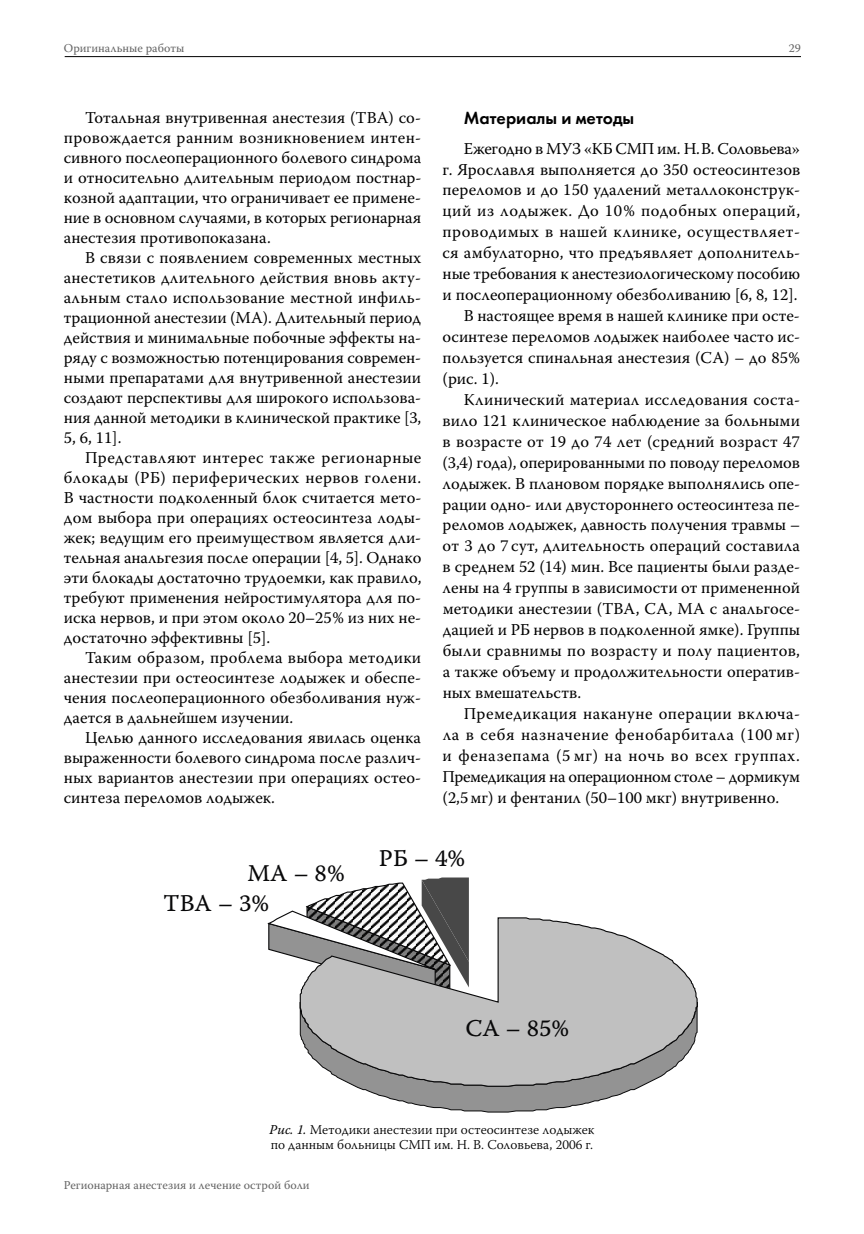
<style>
.page{position:relative;width:864px;height:1234px;background:#fff}
.page>*{position:absolute;margin:0;border:0;box-sizing:border-box;transform-origin:0 0}
.t1{font:24px/30.3px "Warnock Pro Capt";color:#080809}
.t2{font:18px "Futura Demi C";color:#000}
.t3{font:16.5px/20px "Warnock Pro";color:#000;text-align:justify}
.t4{font:16.5px "Warnock Pro";letter-spacing:.03em;color:#000}
.t5{font:16.5px "Warnock Pro";letter-spacing:-.02em;color:#000}
.t6{font:16.5px "Warnock Pro";letter-spacing:.035em;color:#000}
.t7{font:300 13.5px/15px "Warnock Pro";color:#000}
.t8{font:12px "Warnock Pro";color:#636363}
.s1{font-weight:400;font-style:italic}
</style>
<div class="page">
<hr style="left:65px;top:56px;width:735px;height:1px;background:#000">
<svg style="left:267px;top:877px;width:201px;height:82px"></svg>
<svg style="left:356px;top:1087px;width:285px;height:25px"></svg>
<svg style="left:299px;top:916px;width:399px;height:171px"></svg>
<p class="t8" style="left:64px;top:41px;width:122px">Оригинальные работы</p>
<p class="t8" style="left:788px;top:41px;width:14px">29</p>
<p class="t3" style="left:64px;top:107px;width:359px;text-indent:21px">Тотальная внутривенная анестезия (ТВА) со&shy;провождается ранним возникновением интен&shy;сивного послеоперационного болевого синдрома и относительно длительным периодом постнар&shy;козной адаптации, что ограничивает ее примене&shy;ние в основном случаями, в которых регионарная анестезия противопоказана.</p>
<p class="t3" style="left:64px;top:247px;width:359px;text-indent:21px">В связи с появлением современных местных анестетиков длительного действия вновь акту&shy;альным стало использование местной инфиль&shy;трационной анестезии (МА). Длительный период действия и минимальные побочные эффекты на&shy;ряду с возможностью потенцирования современ&shy;ными препаратами для внутривенной анестезии создают перспективы для широкого использова&shy;ния данной методики в клинической практике [3, 5, 6, 11].</p>
<p class="t3" style="left:64px;top:447px;width:359px;text-indent:21px">Представляют интерес также регионарные блокады (РБ) периферических нервов голени.<br>В частности подколенный блок считается мето&shy;дом выбора при операциях остеосинтеза лоды&shy;жек; ведущим его преимуществом является дли&shy;тельная анальгезия после операции [4, 5]. Однако эти блокады достаточно трудоемки, как правило, требуют применения нейростимулятора для по&shy;иска нервов, и при этом около 20–25% из них не&shy;достаточно эффективны [5].</p>
<p class="t3" style="left:64px;top:647px;width:359px;text-indent:21px">Таким образом, проблема выбора методики анестезии при остеосинтезе лодыжек и обеспе&shy;чения послеоперационного обезболивания нуж&shy;дается в дальнейшем изучении.</p>
<p class="t3" style="left:64px;top:726px;width:359px;text-indent:21px">Целью данного исследования явилась оценка выраженности болевого синдрома после различ&shy;ных вариантов анестезии при операциях остео&shy;синтеза переломов лодыжек.</p>
<p class="t2" style="left:463px;top:107px;width:172px">Материалы и методы</p>
<p class="t5" style="left:463px;top:138px;width:337px">Ежегодно в МУЗ «КБ СМП им. Н.В. Соловьева»</p>
<p class="t3" style="left:442px;top:159px;width:359px">г. Ярославля выполняется до 350 остеосинтезов</p>
<p class="t3" style="left:442px;top:180px;width:359px">переломов и до 150 удалений металлоконструк-</p>
<p class="t4" style="left:442px;top:201px;width:359px">ций из лодыжек. До 10% подобных операций,</p>
<p class="t4" style="left:442px;top:222px;width:359px">проводимых в нашей клинике, осуществляет-</p>
<p class="t3" style="left:442px;top:242px;width:359px">ся амбулаторно, что предъявляет дополнитель-</p>
<p class="t3" style="left:442px;top:263px;width:359px">ные требования к анестезиологическому пособию</p>
<p class="t3" style="left:442px;top:284px;width:356px">и послеоперационному обезболиванию [6, 8, 12].</p>
<p class="t3" style="left:463px;top:305px;width:337px">В настоящее время в нашей клинике при осте-</p>
<p class="t3" style="left:442px;top:326px;width:359px">осинтезе переломов лодыжек наиболее часто ис-</p>
<p class="t3" style="left:442px;top:347px;width:359px">пользуется спинальная анестезия (СА) – до 85%</p>
<p class="t3" style="left:442px;top:368px;width:58px">(рис. 1).</p>
<p class="t3" style="left:463px;top:389px;width:337px">Клинический материал исследования соста-</p>
<p class="t3" style="left:442px;top:410px;width:359px">вило 121 клиническое наблюдение за больными</p>
<p class="t3" style="left:442px;top:431px;width:359px">в возрасте от 19 до 74 лет (средний возраст 47</p>
<p class="t3" style="left:442px;top:452px;width:358px">(3,4) года), оперированными по поводу переломов</p>
<p class="t3" style="left:442px;top:473px;width:359px">лодыжек. В плановом порядке выполнялись опе-</p>
<p class="t3" style="left:442px;top:493px;width:359px">рации одно- или двустороннего остеосинтеза пе-</p>
<p class="t3" style="left:442px;top:514px;width:359px">реломов лодыжек, давность получения травмы –</p>
<p class="t3" style="left:442px;top:535px;width:359px">от 3 до 7 сут, длительность операций составила</p>
<p class="t3" style="left:442px;top:556px;width:359px">в среднем 52 (14) мин. Все пациенты были разде-</p>
<p class="t3" style="left:442px;top:577px;width:359px">лены на 4 группы в зависимости от примененной</p>
<p class="t3" style="left:442px;top:598px;width:359px">методики анестезии (ТВА, СА, МА с анальгосе-</p>
<p class="t3" style="left:442px;top:619px;width:359px">дацией и РБ нервов в подколенной ямке). Группы</p>
<p class="t3" style="left:442px;top:640px;width:359px">были сравнимы по возрасту и полу пациентов,</p>
<p class="t3" style="left:442px;top:661px;width:359px">а также объему и продолжительности оператив-</p>
<p class="t3" style="left:442px;top:682px;width:140px">ных вмешательств.</p>
<p class="t4" style="left:463px;top:703px;width:337px">Премедикация накануне операции включа-</p>
<p class="t6" style="left:442px;top:724px;width:359px">ла в себя назначение фенобарбитала (100 мг)</p>
<p class="t6" style="left:442px;top:745px;width:358px">и феназепама (5 мг) на ночь во всех группах.</p>
<p class="t5" style="left:442px;top:766px;width:359px">Премедикация на операционном столе – дормикум</p>
<p class="t3" style="left:442px;top:786px;width:338px">(2,5мг) и фентанил (50–100 мкг) внутривенно.</p>
<h1 class="t1" style="left:163px;top:857px;width:183px;text-indent:84px">MA – 8%<br>TBA – 3%</h1>
<h1 class="t1" style="left:379px;top:842px;width:88px">PБ – 4%</h1>
<h1 class="t1" style="left:465px;top:1012px;width:105px">СА – 85%</h1>
<p class="t7" style="left:269px;top:1121px;width:326px"><span class="s1">Рис. 1.</span> Методики анестезии при остеосинтезе лодыжек по данным больницы СМП им. Н. В. Соловьева, 2006 г.</p>
<p class="t8" style="left:64px;top:1177px;width:247px">Регионарная анестезия и лечение острой боли</p>
</div>
